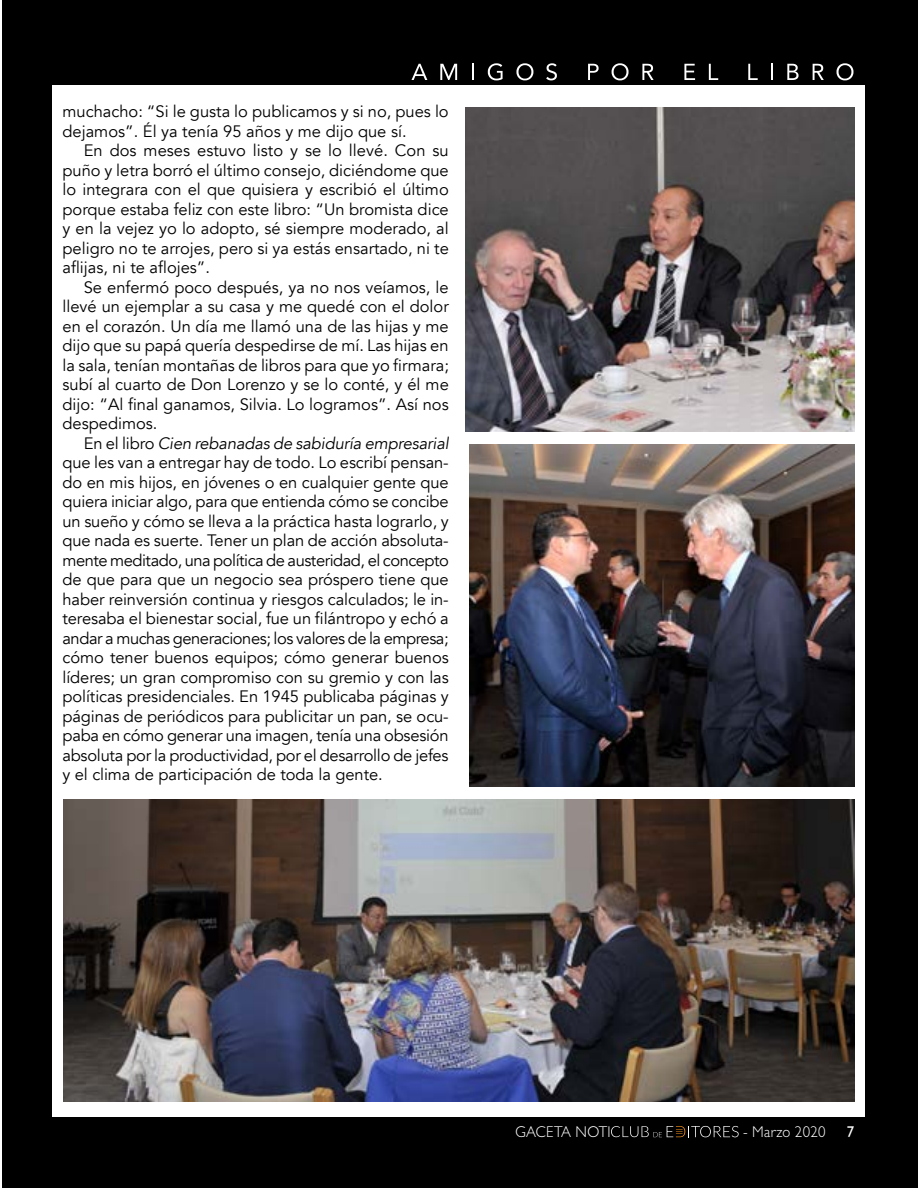
<style>
.page{position:relative;width:918px;height:1188px;background:#fff}
.page>*{position:absolute;margin:0;border:0;box-sizing:border-box;transform-origin:0 0}
.t1{font:16.5px/19.5px "Avenir";color:#000;text-align:justify}
.t2{font:300 15.6px "Gill Sans";letter-spacing:.025em;color:#fff;scale:.95 1}
.t3{font:500 15.6px "Gill Sans";color:#fff;scale:.95 1}
.s1{font-style:italic}
</style>
<div class="page">
<div style="left:2px;top:0;width:916px;height:1188px;background:#000"></div>
<div style="left:53px;top:85px;width:812px;height:1032px;background:#fff"></div>
<svg style="left:611px;top:1126px;width:128px;height:11px"></svg>
<svg style="left:412px;top:64px;width:15px;height:16px"></svg>
<svg style="left:440px;top:64px;width:17px;height:16px"></svg>
<svg style="left:472px;top:64px;width:2px;height:16px"></svg>
<svg style="left:488px;top:63px;width:15px;height:17px"></svg>
<svg style="left:516px;top:63px;width:17px;height:17px"></svg>
<svg style="left:546px;top:63px;width:11px;height:17px"></svg>
<svg style="left:588px;top:64px;width:11px;height:16px"></svg>
<svg style="left:612px;top:63px;width:17px;height:17px"></svg>
<svg style="left:642px;top:64px;width:12px;height:16px"></svg>
<svg style="left:684px;top:64px;width:11px;height:16px"></svg>
<svg style="left:709px;top:64px;width:9px;height:16px"></svg>
<svg style="left:748px;top:64px;width:10px;height:16px"></svg>
<svg style="left:771px;top:64px;width:2px;height:16px"></svg>
<svg style="left:787px;top:64px;width:12px;height:16px"></svg>
<svg style="left:813px;top:64px;width:11px;height:16px"></svg>
<svg style="left:836px;top:63px;width:17px;height:17px"></svg>
<img style="left:469px;top:444px;width:385px;height:342px">
<img style="left:64px;top:800px;width:790px;height:302px">
<img style="left:466px;top:107px;width:388px;height:324px">
<p class="t1" style="left:63px;top:102px;width:388px">muchacho: “Si le gusta lo publicamos y si no, pues lo dejamos”. Él ya tenía 95 años y me dijo que sí.</p>
<p class="t1" style="left:63px;top:141px;width:388px;text-indent:21px">En dos meses estuvo listo y se lo llevé. Con su puño y letra borró el último consejo, diciéndome que lo integrara con el que quisiera y escribió el último porque estaba feliz con este libro: “Un bromista dice y en la vejez yo lo adopto, sé siempre moderado, al peligro no te arrojes, pero si ya estás ensartado, ni te aflijas, ni te aflojes”.</p>
<p class="t1" style="left:63px;top:277px;width:388px;text-indent:21px">Se enfermó poco después, ya no nos veíamos, le llevé un ejemplar a su casa y me quedé con el dolor en el corazón. Un día me llamó una de las hijas y me dijo que su papá quería despedirse de mí. Las hijas en la sala, tenían montañas de libros para que yo firmara; subí al cuarto de Don Lorenzo y se lo conté, y él me dijo: “Al final ganamos, Silvia. Lo logramos”. Así nos despedimos.</p>
<p class="t1" style="left:63px;top:433px;width:388px;text-indent:21px">En el libro <span class="s1">Cien rebanadas de sabiduría empresarial </span>que les van a entregar hay de todo. Lo escribí pensan&shy;do en mis hijos, en jóvenes o en cualquier gente que quiera iniciar algo, para que entienda cómo se concibe un sueño y cómo se lleva a la práctica hasta lograrlo, y que nada es suerte. Tener un plan de acción absoluta&shy;mente meditado, una política de austeridad, el concepto de que para que un negocio sea próspero tiene que haber reinversión continua y riesgos calculados; le in&shy;teresaba el bienestar social, fue un filántropo y echó a andar a muchas generaciones; los valores de la empresa; cómo tener buenos equipos; cómo generar buenos líderes; un gran compromiso con su gremio y con las políticas presidenciales. En 1945 publicaba páginas y páginas de periódicos para publicitar un pan, se ocu&shy;paba en cómo generar una imagen, tenía una obsesión absoluta por la productividad, por el desarrollo de jefes y el clima de participación de toda la gente.</p>
<p class="t2" style="left:515px;top:1123px;width:102px">GACETA NOTI</p>
<p class="t2" style="left:743px;top:1123px;width:89px">- Marzo 2020</p>
<p class="t3" style="left:847px;top:1123px;width:9px">7</p>
</div>
